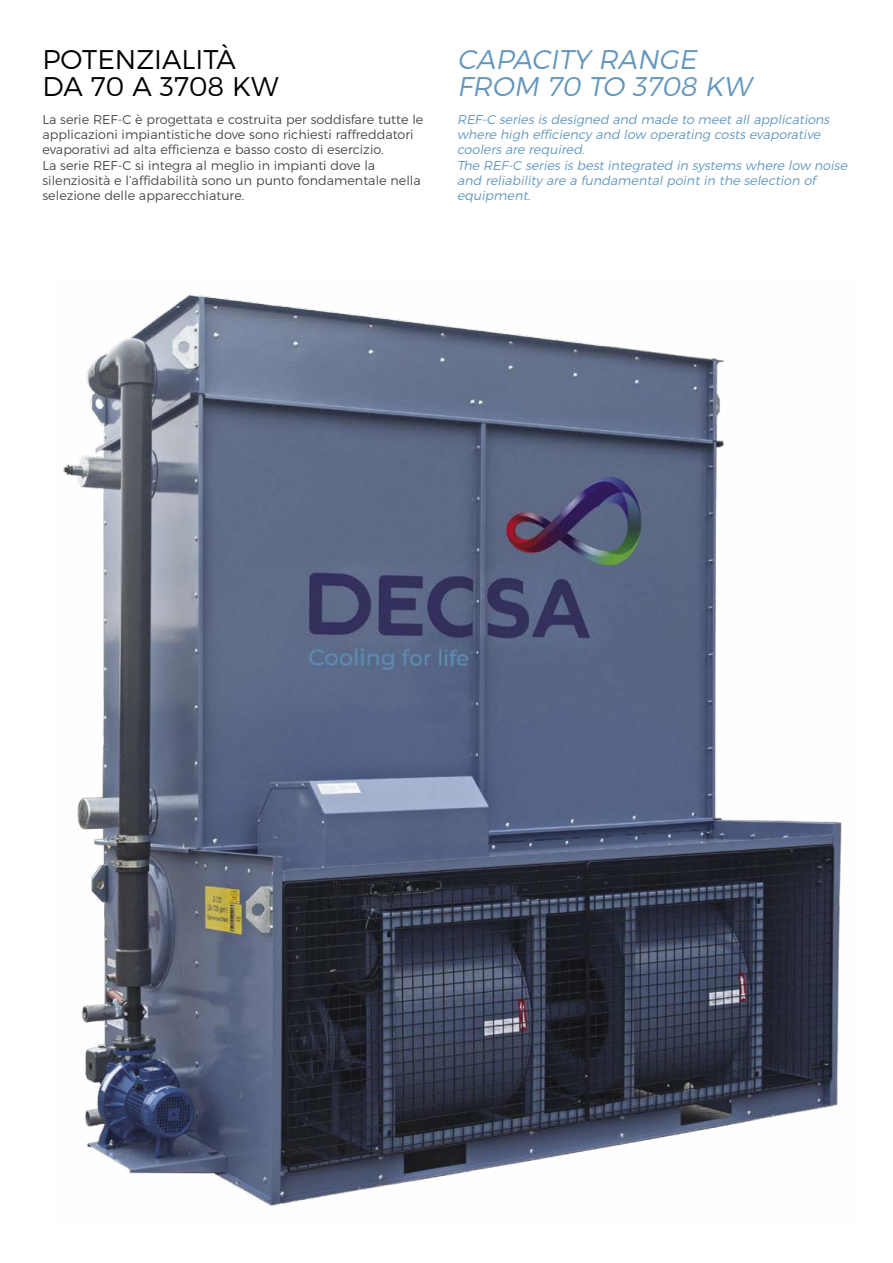
<style>
.page{position:relative;width:893px;height:1263px;background:#fff}
.page>*{position:absolute;margin:0;border:0;box-sizing:border-box;transform-origin:0 0}
.t1{font:italic 300 27px/27px "Montserrat";color:#6397be}
.t2{font:300 27px/27px "Montserrat";color:#000}
.t3{font:300 12.75px/15.3px "Montserrat";color:#484848}
.t4{font:italic 300 12.75px/15.3px "Montserrat";color:#6397be}
</style>
<div class="page">
<img style="left:63px;top:295px;width:779px;height:911px">
<h1 class="t2" style="left:43px;top:43px;width:238px">POTENZIALITÀ<br>DA 70 A 3708 KW</h1>
<p class="t3" style="left:43px;top:110px;width:382px">La serie REF-C è progettata e costruita per soddisfare tutte le applicazioni impiantistiche dove sono richiesti raffreddatori evaporativi ad alta efficienza e basso costo di esercizio.<br>La serie REF-C si integra al meglio in impianti dove la silenziosità e l’affidabilità sono un punto fondamentale nella selezione delle apparecchiature.</p>
<h1 class="t1" style="left:457px;top:43px;width:302px">CAPACITY RANGE<br>FROM 70 TO 3708 KW</h1>
<p class="t4" style="left:457px;top:110px;width:395px">REF-C seriesisdesigned and made to meetallapplications where high efficiency and low operating costsevaporative coolersare required.<br>The REF-C seriesisbestintegrated in systemswhere low noise and reliability are a fundamentalpointin the selection of equipment.</p>
</div>
